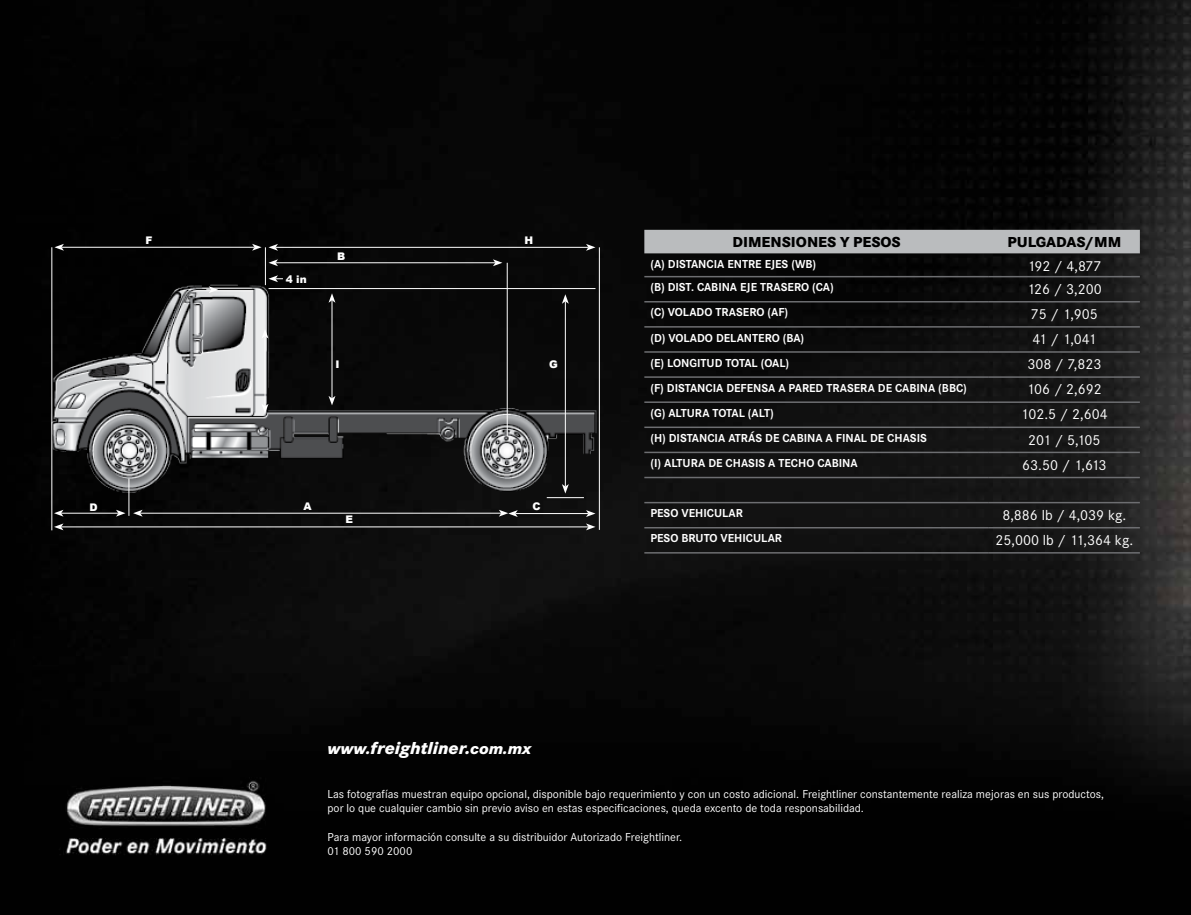
<style>
.page{position:relative;width:1191px;height:915px;background:#fff}
.page>*{position:absolute;margin:0;border:0;box-sizing:border-box;transform-origin:0 0}
.t1{font:italic 800 18px "Corporate S";color:#fff}
.t2{font:15px "Corporate S";color:#fff}
.t3{font:800 15px "Corporate S";color:#000}
.t4{font:12px/14.4px "Corporate S";color:#fff}
.t5{font:700 12px "Corporate S";color:#fff}
.t6{font:900 10.5px "Arial";color:#fff}
.s1{font-size:16.5px}
</style>
<div class="page">
<img style="left:0;top:0;width:1191px;height:914px">
<div style="left:644px;top:230px;width:495px;height:23px;background:#babcbe"></div>
<hr style="left:644px;top:276px;width:345px;height:1px;background:#6d6e71">
<hr style="left:989px;top:276px;width:150px;height:1px;background:#6d6e71">
<hr style="left:644px;top:301px;width:345px;height:1px;background:#6d6e71">
<hr style="left:989px;top:301px;width:150px;height:1px;background:#6d6e71">
<hr style="left:644px;top:326px;width:345px;height:1px;background:#6d6e71">
<hr style="left:989px;top:326px;width:150px;height:1px;background:#6d6e71">
<hr style="left:644px;top:351px;width:345px;height:1px;background:#6d6e71">
<hr style="left:989px;top:351px;width:150px;height:1px;background:#6d6e71">
<hr style="left:644px;top:376px;width:345px;height:2px;background:#6d6e71">
<hr style="left:989px;top:376px;width:150px;height:2px;background:#6d6e71">
<hr style="left:644px;top:401px;width:345px;height:2px;background:#6d6e71">
<hr style="left:989px;top:401px;width:150px;height:2px;background:#6d6e71">
<hr style="left:644px;top:426px;width:345px;height:2px;background:#6d6e71">
<hr style="left:989px;top:426px;width:150px;height:2px;background:#6d6e71">
<hr style="left:644px;top:451px;width:345px;height:2px;background:#6d6e71">
<hr style="left:989px;top:451px;width:150px;height:2px;background:#6d6e71">
<hr style="left:644px;top:527px;width:345px;height:1px;background:#6d6e71">
<hr style="left:989px;top:527px;width:150px;height:1px;background:#6d6e71">
<hr style="left:644px;top:552px;width:345px;height:1px;background:#6d6e71">
<hr style="left:989px;top:552px;width:150px;height:1px;background:#6d6e71">
<hr style="left:644px;top:476px;width:345px;height:2px;background:#6d6e71">
<hr style="left:989px;top:476px;width:150px;height:2px;background:#6d6e71">
<hr style="left:644px;top:501px;width:345px;height:2px;background:#6d6e71">
<hr style="left:989px;top:501px;width:150px;height:2px;background:#6d6e71">
<img style="left:52px;top:283px;width:568px;height:209px">
<hr style="left:61px;top:526px;width:527px;height:1px;background:#fff">
<svg style="left:54px;top:523px;width:9px;height:7px"></svg>
<svg style="left:586px;top:523px;width:9px;height:7px"></svg>
<hr style="left:62px;top:247px;width:192px;height:1px;background:#fff">
<svg style="left:54px;top:244px;width:10px;height:6px"></svg>
<svg style="left:252px;top:244px;width:9px;height:6px"></svg>
<svg style="left:206px;top:286px;width:12px;height:7px"></svg>
<svg style="left:268px;top:275px;width:15px;height:7px"></svg>
<hr style="left:275px;top:247px;width:313px;height:1px;background:#fff">
<svg style="left:268px;top:244px;width:10px;height:7px"></svg>
<svg style="left:586px;top:244px;width:9px;height:7px"></svg>
<hr style="left:275px;top:262px;width:220px;height:1px;background:#fff">
<svg style="left:268px;top:259px;width:10px;height:7px"></svg>
<svg style="left:493px;top:259px;width:9px;height:7px"></svg>
<hr style="left:268px;top:288px;width:327px;height:1px;background:#fff">
<hr style="left:507px;top:263px;width:1px;height:173px;background:#fff">
<hr style="left:599px;top:247px;width:1px;height:282px;background:#fff">
<hr style="left:51px;top:247px;width:1px;height:283px;background:#fff">
<hr style="left:265px;top:247px;width:1px;height:38px;background:#fff">
<hr style="left:129px;top:478px;width:1px;height:37px;background:#fff">
<hr style="left:547px;top:497px;width:37px;height:1px;background:#fff">
<hr style="left:140px;top:512px;width:361px;height:1px;background:#fff">
<svg style="left:133px;top:509px;width:10px;height:7px"></svg>
<hr style="left:61px;top:512px;width:57px;height:1px;background:#fff">
<svg style="left:54px;top:509px;width:9px;height:7px"></svg>
<svg style="left:116px;top:509px;width:9px;height:7px"></svg>
<hr style="left:515px;top:513px;width:73px;height:1px;background:#fff">
<svg style="left:499px;top:509px;width:19px;height:8px"></svg>
<svg style="left:586px;top:510px;width:9px;height:7px"></svg>
<hr style="left:265px;top:336px;width:1px;height:70px;background:#fff">
<svg style="left:261px;top:403px;width:7px;height:10px"></svg>
<svg style="left:261px;top:329px;width:7px;height:9px"></svg>
<hr style="left:565px;top:301px;width:1px;height:185px;background:#fff">
<svg style="left:562px;top:484px;width:7px;height:9px"></svg>
<svg style="left:562px;top:294px;width:7px;height:9px"></svg>
<hr style="left:332px;top:300px;width:1px;height:98px;background:#fff">
<svg style="left:328px;top:396px;width:7px;height:9px"></svg>
<svg style="left:328px;top:293px;width:7px;height:9px"></svg>
<p class="t6" style="left:146px;top:232px;width:9px">F</p>
<p class="t6" style="left:524px;top:232px;width:10px">H</p>
<p class="t6" style="left:286px;top:271px;width:22px">4 in</p>
<p class="t6" style="left:337px;top:249px;width:10px">B</p>
<p class="t6" style="left:335px;top:356px;width:6px">I</p>
<p class="t6" style="left:549px;top:356px;width:10px">G</p>
<p class="t6" style="left:89px;top:499px;width:10px">D</p>
<p class="t6" style="left:532px;top:498px;width:10px">C</p>
<p class="t6" style="left:303px;top:498px;width:10px">A</p>
<p class="t6" style="left:345px;top:512px;width:9px">E</p>
<h1 class="t1" style="left:327px;top:736px;width:205px"><span class="s1">www.</span>freightliner.<span class="s1">com.mx</span></h1>
<p class="t3" style="left:732px;top:233px;width:170px">DIMENSIONES Y PESOS</p>
<p class="t3" style="left:1007px;top:233px;width:115px">PULGADAS/MM</p>
<p class="t5" style="left:650px;top:257px;width:167px">(A) DISTANCIA ENTRE EJES (WB)</p>
<p class="t2" style="left:1027px;top:257px;width:75px">192 / 4,877</p>
<p class="t5" style="left:650px;top:280px;width:185px">(B) DIST. CAB INA EJE TRASERO (CA)</p>
<p class="t2" style="left:1027px;top:280px;width:76px">126 / 3,200</p>
<p class="t5" style="left:650px;top:305px;width:139px">(C) VOLADO TRASERO (AF)</p>
<p class="t2" style="left:1030px;top:305px;width:69px">75 / 1,905</p>
<p class="t5" style="left:650px;top:330px;width:155px">(D) VOLADO DELANTERO (BA)</p>
<p class="t2" style="left:1032px;top:330px;width:65px">41 / 1,041</p>
<p class="t5" style="left:650px;top:355px;width:140px">(E) LONGITUD TOTAL (OAL)</p>
<p class="t2" style="left:1027px;top:355px;width:75px">308 / 7,823</p>
<p class="t5" style="left:650px;top:381px;width:318px">(F) DISTANCIA DEFENSA A PARED TRASERA DE CABINA (BBC)</p>
<p class="t2" style="left:1026px;top:381px;width:76px">106 / 2,692</p>
<p class="t5" style="left:650px;top:406px;width:125px">(G) ALTURA TOTAL (ALT)</p>
<p class="t2" style="left:1021px;top:406px;width:88px">102.5 / 2,604</p>
<p class="t5" style="left:650px;top:431px;width:266px">(H) DISTANCIA ATRÁS DE CABINA A FINAL DE CHASIS</p>
<p class="t2" style="left:1028px;top:431px;width:74px">201 / 5,105</p>
<p class="t5" style="left:650px;top:456px;width:29px">(I) ALTUR</p>
<p class="t5" style="left:698px;top:456px;width:161px">A DE CHASIS A TECHO CABINA</p>
<p class="t2" style="left:1022px;top:456px;width:86px">63.50 / 1,613</p>
<p class="t5" style="left:650px;top:506px;width:8px">PESO</p>
<p class="t5" style="left:681px;top:506px;width:29px">VEHICUL</p>
<p class="t5" style="left:728px;top:506px;width:15px">AR</p>
<p class="t2" style="left:1002px;top:506px;width:125px">8,886 lb / 4,039 kg.</p>
<p class="t5" style="left:650px;top:531px;width:8px">PESO</p>
<p class="t5" style="left:681px;top:531px;width:15px">BRUTO</p>
<p class="t5" style="left:720px;top:531px;width:29px">VEHICUL</p>
<p class="t5" style="left:767px;top:531px;width:15px">AR</p>
<p class="t2" style="left:995px;top:531px;width:139px">25,000 lb / 11,364 kg.</p>
<p class="t4" style="left:327px;top:786px;width:778px">Las fotografías muestran equipo opcional, disponible bajo requerimiento y con un costo adicional. Freightliner constantemente realiza mejoras en sus productos, por lo que cualquier cambio sin previo aviso en estas especificaciones, queda excento de toda responsabilidad.</p>
<p class="t4" style="left:327px;top:829px;width:356px">Para mayor información consulte a su distribuidor Autorizado Freightliner.<br>01 800 590 2000</p>
</div>
